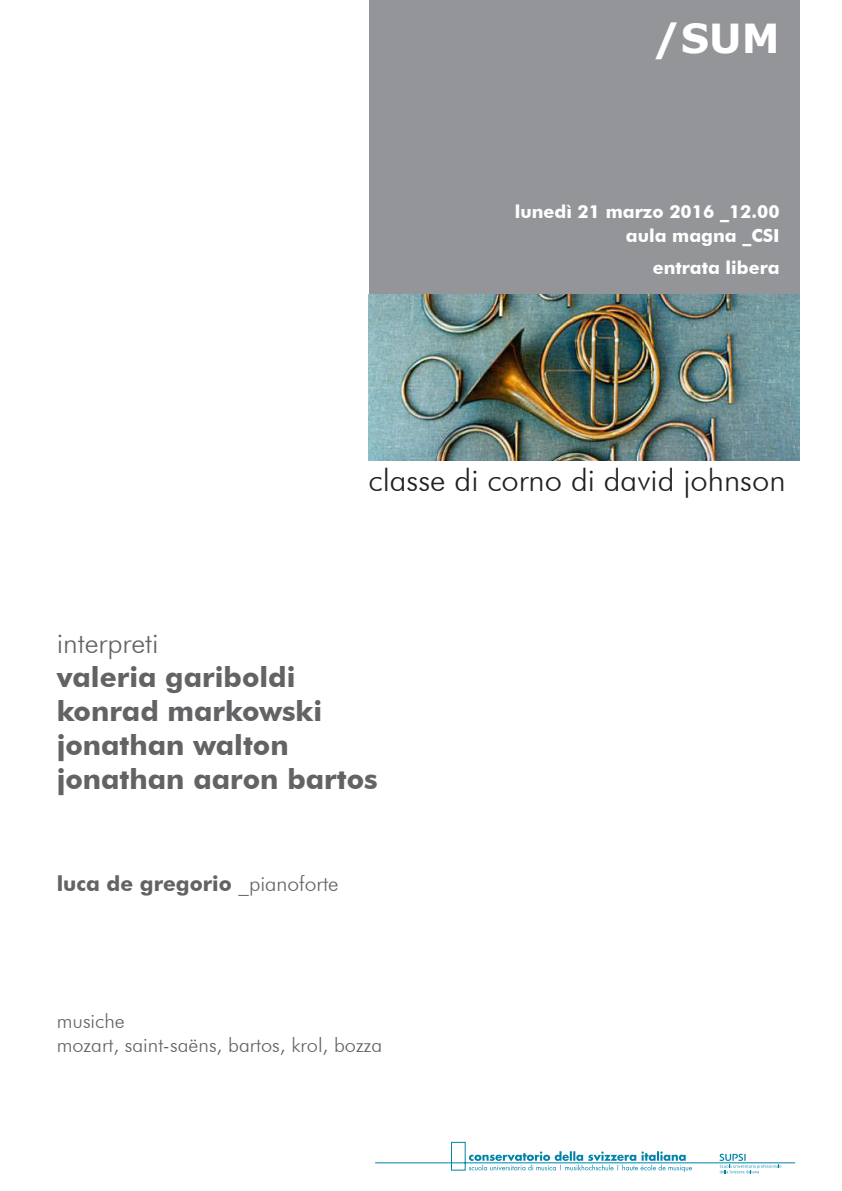
<style>
.page{position:relative;width:842px;height:1191px;background:#fff}
.page>*{position:absolute;margin:0;border:0;box-sizing:border-box;transform-origin:0 0}
.t1{font:700 40px "Verdana";color:#fff}
.t2{font:300 31px "Futura BT";color:#231f20}
.t3{font:700 28px "Futura BT";color:#636366}
.t4{font:300 28px "Futura BT";color:#636366}
.t5{font:700 21px "Futura BT";color:#636366}
.t6{font:300 20px "Futura BT";color:#636366}
.t7{font:700 18px "Futura BT";color:#fff}
.s1{font-weight:300}
</style>
<div class="page">
<div style="left:369px;top:0;width:430px;height:295px;background:#939598"></div>
<img style="left:369px;top:295px;width:430px;height:165px">
<svg style="left:375px;top:1142px;width:420px;height:31px"></svg>
<p class="t1" style="left:653px;top:10px;width:128px">/SUM</p>
<p class="t7" style="left:515px;top:200px;width:266px">lunedì 21 marzo 2016 _12.00</p>
<p class="t7" style="left:626px;top:224px;width:155px">aula magna _CSI</p>
<p class="t7" style="left:653px;top:256px;width:128px">entrata libera</p>
<p class="t2" style="left:369px;top:461px;width:418px">classe di corno di david johnson</p>
<p class="t4" style="left:57px;top:625px;width:103px">interpreti</p>
<p class="t3" style="left:57px;top:659px;width:240px">valeria gariboldi</p>
<p class="t3" style="left:57px;top:693px;width:267px">konrad markowski</p>
<p class="t3" style="left:57px;top:727px;width:233px">jonathan walton</p>
<p class="t3" style="left:57px;top:761px;width:322px">jonathan aaron bartos</p>
<p class="t5" style="left:57px;top:870px;width:283px">luca de gregorio <span class="s1">_pianoforte</span></p>
<p class="t6" style="left:57px;top:1009px;width:70px">musiche</p>
<p class="t6" style="left:57px;top:1033px;width:327px">mozart, saint-saëns, bartos, krol, bozza</p>
</div>
